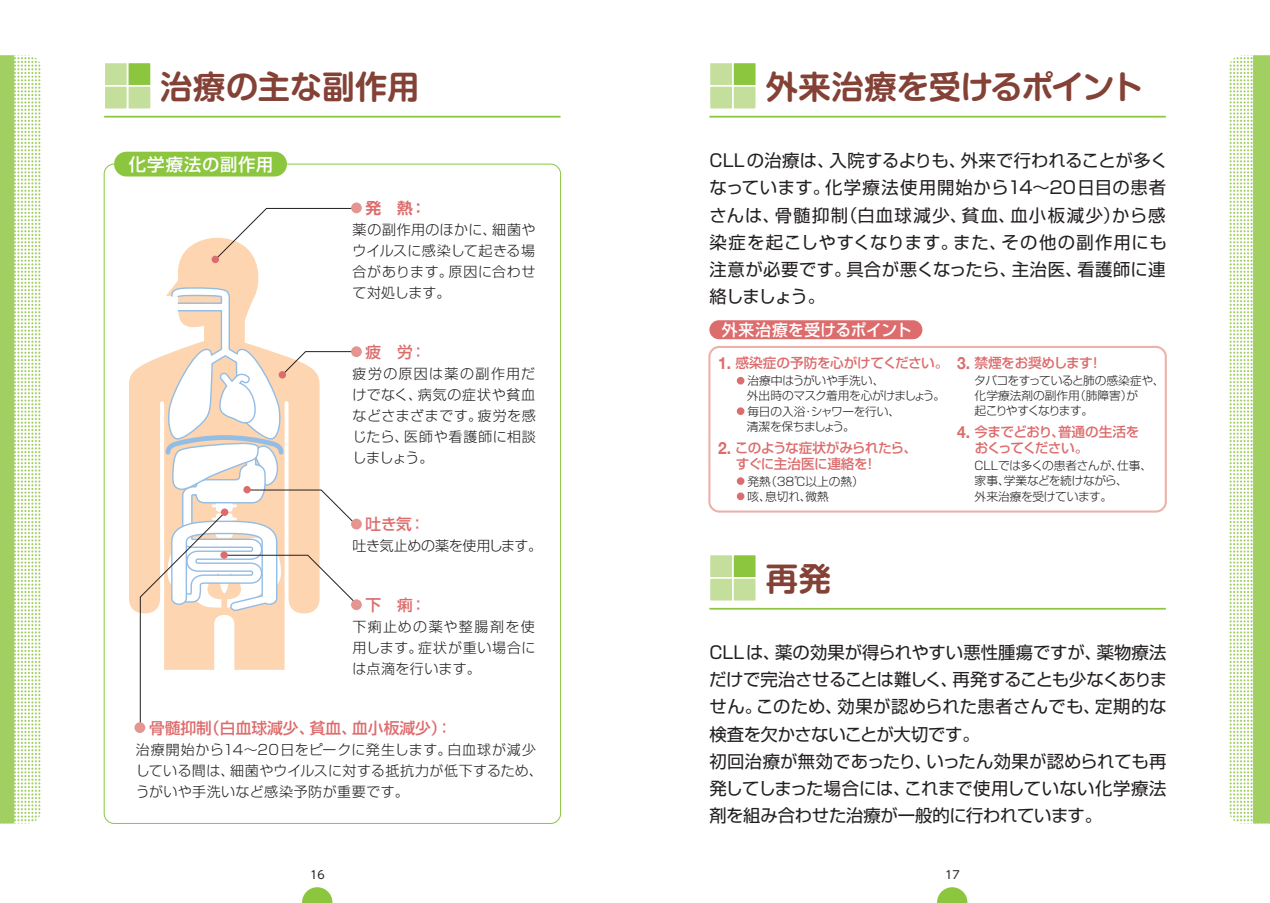
<style>
.page{position:relative;width:1270px;height:903px;background:#fff}
.page>*{position:absolute;margin:0;border:0;box-sizing:border-box;transform-origin:0 0}
.t1{font:700 32.2px "Shin M Go Pro De";color:#844136}
.t2{font:17.32px/27.3px "Shin Go Pro";letter-spacing:.005em;color:#231f20}
.t3{font:17.32px/27.3px "Shin Go Pro";letter-spacing:.03em;color:#231f20}
.t4{font:500 17.32px "Shin Go Pro";letter-spacing:.045em;color:#fff}
.t5{font:500 16.1px "Shin Go Pro";letter-spacing:.02em;color:#fff}
.t6{font:500 15.75px "Shin Go Pro";color:#dd6c6d}
.t7{font:700 15.75px "Shin Go Pro De";color:#dd6c6d}
.t8{font:300 14px/21px "Shin Go Pro";letter-spacing:.035em;color:#231f20;text-align:justify}
.t9{font:300 14px "Shin Go Pro";letter-spacing:-.03em;color:#231f20}
.t10{font:500 13.65px/15.8px "Shin Go Pro";letter-spacing:-.03em;color:#dd6c6d}
.t11{font:300 11.72px/15.2px "Shin Go Pro";letter-spacing:-.02em;color:#231f20}
.t12{font:300 11.72px/15.2px "Shin Go Pro";color:#231f20}
.t13{font:11.2px "UD Shin Go Pro";color:#231f20}
.s1{color:#e59590}
.s2{font-family:"Shin Go Pro De";font-weight:700;color:#e59590}
.s3{font-family:"Helvetica Neue";font-weight:700;font-size:16.8px}
.s4{font-weight:900;color:#dd6c6d}
</style>
<div class="page">
<div style="left:114px;top:152px;width:173px;height:24px;background:#8bc63e;border-radius:12px"></div>
<svg style="left:129px;top:238px;width:130px;height:432px;fill:#fdd5b0"></svg>
<div style="left:104px;top:62px;width:24px;height:24px;background:#c4df9b"></div>
<div style="left:103px;top:61px;width:26px;height:26px;border:2px solid #fff"></div>
<div style="left:104px;top:86px;width:24px;height:23px;background:#c4df9b"></div>
<div style="left:103px;top:85px;width:26px;height:25px;border:2px solid #fff"></div>
<div style="left:128px;top:62px;width:23px;height:24px;background:#8bc63e"></div>
<div style="left:127px;top:61px;width:25px;height:26px;border:2px solid #fff"></div>
<div style="left:128px;top:86px;width:23px;height:23px;background:#c4df9b"></div>
<div style="left:127px;top:85px;width:25px;height:25px;border:2px solid #fff"></div>
<hr style="left:104px;top:116px;width:457px;height:2px;background:#8bc63e">
<svg style="left:14px;top:55px;width:26px;height:768px"></svg>
<div style="left:0;top:55px;width:14px;height:768px;background:#a2cf62"></div>
<svg style="left:215px;top:208px;width:143px;height:52px"></svg>
<div style="left:351px;top:599px;width:11px;height:11px;border:7px solid #e59590;border-radius:50%"></div>
<div style="left:351px;top:346px;width:11px;height:11px;border:7px solid #e59590;border-radius:50%"></div>
<div style="left:351px;top:202px;width:11px;height:11px;border:7px solid #e59590;border-radius:50%"></div>
<div style="left:351px;top:519px;width:11px;height:10px;border:7px solid #e59590;border-radius:50%"></div>
<div style="left:212px;top:256px;width:7px;height:7px;background:#dd6c6d;border-radius:50%"></div>
<svg style="left:140px;top:286px;width:217px;height:441px"></svg>
<div style="left:134px;top:722px;width:11px;height:11px;border:7px solid #e59590;border-radius:50%"></div>
<div style="left:221px;top:508px;width:7px;height:8px;background:#dd6c6d;border-radius:50%"></div>
<svg style="left:302px;top:887px;width:30px;height:16px"></svg>
<div style="left:708px;top:346px;width:459px;height:167px;border:2px solid #edb1aa;border-radius:10px"></div>
<div style="left:737px;top:377px;width:7px;height:7px;border:4px solid #dd6c6d;border-radius:50%"></div>
<div style="left:737px;top:407px;width:7px;height:8px;border:4px solid #dd6c6d;border-radius:50%"></div>
<div style="left:737px;top:477px;width:7px;height:8px;border:4px solid #dd6c6d;border-radius:50%"></div>
<div style="left:737px;top:492px;width:7px;height:8px;border:4px solid #dd6c6d;border-radius:50%"></div>
<div style="left:709px;top:320px;width:213px;height:19px;background:#dd6c6d;border-radius:9px"></div>
<div style="left:709px;top:62px;width:24px;height:24px;background:#c4df9b"></div>
<div style="left:708px;top:61px;width:26px;height:26px;border:2px solid #fff"></div>
<div style="left:709px;top:86px;width:24px;height:23px;background:#c4df9b"></div>
<div style="left:708px;top:85px;width:26px;height:25px;border:2px solid #fff"></div>
<div style="left:733px;top:62px;width:23px;height:24px;background:#8bc63e"></div>
<div style="left:732px;top:61px;width:25px;height:26px;border:2px solid #fff"></div>
<div style="left:733px;top:86px;width:23px;height:23px;background:#c4df9b"></div>
<div style="left:732px;top:85px;width:25px;height:25px;border:2px solid #fff"></div>
<hr style="left:709px;top:116px;width:457px;height:2px;background:#8bc63e">
<div style="left:709px;top:554px;width:24px;height:24px;background:#c4df9b"></div>
<div style="left:708px;top:553px;width:26px;height:26px;border:2px solid #fff"></div>
<div style="left:709px;top:578px;width:24px;height:23px;background:#c4df9b"></div>
<div style="left:708px;top:577px;width:26px;height:25px;border:2px solid #fff"></div>
<div style="left:733px;top:554px;width:23px;height:24px;background:#8bc63e"></div>
<div style="left:732px;top:553px;width:25px;height:26px;border:2px solid #fff"></div>
<div style="left:733px;top:578px;width:23px;height:23px;background:#c4df9b"></div>
<div style="left:732px;top:577px;width:25px;height:25px;border:2px solid #fff"></div>
<hr style="left:709px;top:608px;width:457px;height:2px;background:#8bc63e">
<svg style="left:1230px;top:55px;width:23px;height:768px"></svg>
<div style="left:1253px;top:55px;width:17px;height:768px;background:#a2cf62"></div>
<svg style="left:937px;top:887px;width:30px;height:16px"></svg>
<h1 class="t1" style="left:161px;top:61px;width:260px">治療の主な副作用</h1>
<h1 class="t1" style="left:766px;top:61px;width:379px">外来治療を受けるポイント</h1>
<p class="t4" style="left:129px;top:150px;width:146px">化学療法の副作用</p>
<p class="t3" style="left:709px;top:145px;width:460px">CLLの治療は、入院するよりも、外来で行われることが多くなっています。化学療法使用開始から14～20日目の患者さんは、骨髄抑制（白血球減少、貧血、血小板減少）から感染症を起こしやすくなります。また、その他の副作用にも注意が必要です。具合が悪くなったら、主治医、看護師に連絡しましょう。</p>
<p class="t7" style="left:349px;top:195px;width:79px"><span class="s1">・</span>発　熱：</p>
<p class="t8" style="left:352px;top:217px;width:184px">薬の副作用のほかに、細菌やウイルスに感染して起きる場合があります。原因に合わせて対処します。</p>
<p class="t6" style="left:349px;top:339px;width:79px"><span class="s2">・</span>疲　労：</p>
<p class="t8" style="left:352px;top:361px;width:185px">疲労の原因は薬の副作用だけでなく、病気の症状や貧血などさまざまです。疲労を感じたら、医師や看護師に相談しましょう。</p>
<p class="t6" style="left:349px;top:511px;width:78px"><span class="s2">・</span>吐き気：</p>
<p class="t9" style="left:352px;top:534px;width:191px">吐き気止めの薬を使用します。</p>
<p class="t6" style="left:349px;top:592px;width:79px"><span class="s2">・</span>下　痢：</p>
<p class="t8" style="left:352px;top:614px;width:185px">下痢止めの薬や整腸剤を使用します。症状が重い場合には点滴を行います。</p>
<p class="t6" style="left:132px;top:715px;width:322px"><span class="s2">・</span>骨髄抑制（白血球減少、貧血、血小板減少）：</p>
<p class="t8" style="left:136px;top:737px;width:408px;text-align:left">治療開始から14～20日をピークに発生します。白血球が減少している間は、細菌やウイルスに対する抵抗力が低下するため、うがいや手洗いなど感染予防が重要です。</p>
<p class="t5" style="left:722px;top:317px;width:191px">外来治療を受けるポイント</p>
<p class="t10" style="left:718px;top:353px;width:232px"><span class="s3">1.</span> 感染症の予防を心がけてください。</p>
<p class="t11" style="left:735px;top:372px;width:151px"><span class="s4">・</span>治療中はうがいや手洗い、</p>
<p class="t11" style="left:747px;top:387px;width:200px">外出時のマスク着用を心がけましょう。</p>
<p class="t11" style="left:735px;top:402px;width:167px"><span class="s4">・</span>毎日の入浴・シャワーを行い、</p>
<p class="t11" style="left:747px;top:417px;width:109px">清潔を保ちましょう。</p>
<p class="t10" style="left:736px;top:438px;width:183px;text-indent:-17px"><span class="s3">2.</span> このような症状がみられたら、すぐに主治医に連絡を！</p>
<p class="t12" style="left:735px;top:472px;width:131px"><span class="s4">・</span>発熱（38℃以上の熱）<span class="s4">・</span>咳、息切れ、微熱</p>
<p class="t10" style="left:957px;top:353px;width:146px"><span class="s3">3.</span> 禁煙をお奨めします！</p>
<p class="t11" style="left:974px;top:371px;width:192px">タバコをすっていると肺の感染症や、化学療法剤の副作用（肺障害）が<br>起こりやすくなります。</p>
<p class="t10" style="left:975px;top:423px;width:166px;text-indent:-18px"><span class="s3">4.</span> 今までどおり、普通の生活をおくってください。</p>
<p class="t11" style="left:975px;top:457px;width:179px">CLLでは多くの患者さんが、仕事、家事、学業などを続けながら、<br>外来治療を受けています。</p>
<h1 class="t1" style="left:766px;top:553px;width:67px">再発</h1>
<p class="t2" style="left:709px;top:636px;width:460px">CLLは、薬の効果が得られやすい悪性腫瘍ですが、薬物療法だけで完治させることは難しく、再発することも少なくありません。このため、効果が認められた患者さんでも、定期的な検査を欠かさないことが大切です。<br>初回治療が無効であったり、いったん効果が認められても再発してしまった場合には、これまで使用していない化学療法剤を組み合わせた治療が一般的に行われています。</p>
<p class="t13" style="left:310px;top:866px;width:16px">16</p>
<p class="t13" style="left:945px;top:866px;width:16px">17</p>
</div>
